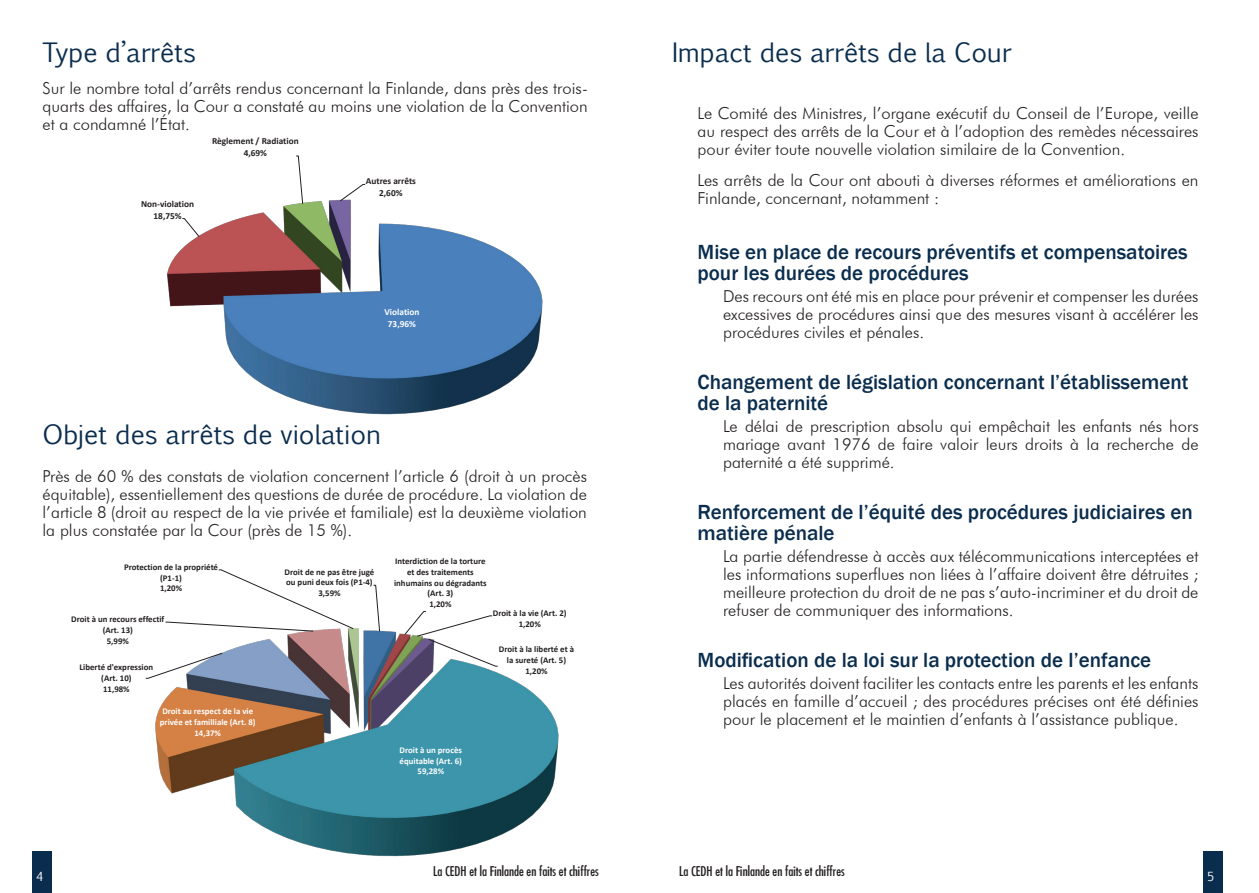
<style>
.page{position:relative;width:1259px;height:893px;background:#fff}
.page>*{position:absolute;margin:0;border:0;box-sizing:border-box;transform-origin:0 0}
.Titre_0{font:25.5px "Euphemia CAS";color:#0a2d4e}
.Titre_2{font:500 21px/21px "Franklin Gothic";color:#0a2d4e}
.Texte{font:300 16.5px/18px "Futura BT";color:#231f20;text-align:justify}
.Texte_01{font:300 16.5px/18px "Futura BT";color:#231f20;text-align:justify}
.t1{font:condensed 13.2px "Futura";color:#231f20}
.t2{font:12px "Euphemia CAS";color:#fff}
.t3{font:700 9.3px/11.2px "Calibri";color:#231f20;text-align:center}
.t4{font:700 9.3px/11.2px "Calibri";color:#fff;text-align:center}
.t5{font:700 8.85px/10.8px "Calibri";color:#231f20;text-align:center}
.t6{font:700 8.85px/10.8px "Calibri";color:#fff;text-align:center}
</style>
<div class="page">
<div style="left:1203px;top:852px;width:19px;height:41px;background:#0a2d4e"></div>
<div style="left:32px;top:852px;width:19px;height:41px;background:#0a2d4e"></div>
<img style="left:155px;top:628px;width:404px;height:229px">
<svg style="left:373px;top:585px;width:7px;height:47px"></svg>
<svg style="left:404px;top:611px;width:94px;height:55px"></svg>
<svg style="left:145px;top:653px;width:78px;height:26px"></svg>
<svg style="left:165px;top:569px;width:189px;height:62px"></svg>
<img style="left:167px;top:183px;width:376px;height:232px">
<svg style="left:182px;top:218px;width:18px;height:19px"></svg>
<svg style="left:296px;top:156px;width:7px;height:48px"></svg>
<svg style="left:340px;top:184px;width:25px;height:17px"></svg>
<p class="Titre_0" style="left:43px;top:34px;width:155px">Type d’arrêts</p>
<p class="Titre_0" style="left:672px;top:34px;width:341px">Impact des arrêts de la Cour</p>
<p class="Texte_01" style="left:43px;top:79px;width:547px">Sur le nombre total d’arrêts rendus concernant la Finlande, dans près des trois&shy;quarts des affaires, la Cour a constaté au moins une violation de la Convention et a condamné l’État.</p>
<p class="t3" style="left:141px;top:198px;width:54px">Non-violation<br>18,75%</p>
<p class="t3" style="left:212px;top:135px;width:88px">Règlement / Radiation<br>4,69%</p>
<p class="t3" style="left:366px;top:176px;width:52px">Autres arrêts<br>2,60%</p>
<p class="t4" style="left:384px;top:307px;width:37px">Violation<br>73,96%</p>
<p class="Titre_0" style="left:43px;top:416px;width:340px">Objet des arrêts de violation</p>
<p class="Texte_01" style="left:43px;top:467px;width:546px">Près de 60 % des constats de violation concernent l’article 6 (droit à un procès équitable), essentiellement des questions de durée de procédure. La violation de l’article 8 (droit au respect de la vie privée et familiale) est la deuxième violation la plus constatée par la Cour (près de 15 %).</p>
<p class="t5" style="left:285px;top:566px;width:91px">Droit de ne pas être jugé ou puni deux fois (P1-4)<br>3,59%</p>
<p class="t5" style="left:394px;top:556px;width:94px">Interdiction de la torture et des traitements inhumains ou dégradants (Art. 3)<br>1,20%</p>
<p class="t5" style="left:493px;top:607px;width:75px">Droit à la vie (Art. 2)<br>1,20%</p>
<p class="t5" style="left:499px;top:644px;width:77px">Droit à la liberté et à la sureté (Art. 5)<br>1,20%</p>
<p class="t5" style="left:124px;top:561px;width:96px">Protection de la propriété (P1-1)<br>1,20%</p>
<p class="t5" style="left:71px;top:614px;width:95px">Droit à un recours effectif (Art. 13)<br>5,99%</p>
<p class="t5" style="left:80px;top:662px;width:75px">Liberté d'expression (Art. 10)<br>11,98%</p>
<p class="t6" style="left:160px;top:706px;width:97px">Droit au respect de la vie privée et familliale (Art. 8)<br>14,37%</p>
<p class="t6" style="left:399px;top:744px;width:64px">Droit à un procès équitable (Art. 6)<br>59,28%</p>
<p class="Texte_01" style="left:697px;top:104px;width:502px">Le Comité des Ministres, l’organe exécutif du Conseil de l’Europe, veille au respect des arrêts de la Cour et à l’adoption des remèdes nécessaires pour éviter toute nouvelle violation similaire de la Convention.</p>
<p class="Texte_01" style="left:697px;top:171px;width:502px">Les arrêts de la Cour ont abouti à diverses réformes et améliorations en<br>Finlande, concernant, notamment :</p>
<p class="Titre_2" style="left:697px;top:242px;width:492px">Mise en place de recours préventifs et compensatoires pour les durées de procédures</p>
<p class="Texte" style="left:723px;top:287px;width:477px">Des recours ont été mis en place pour prévenir et compenser les durées excessives de procédures ainsi que des mesures visant à accélérer les procédures civiles et pénales.</p>
<p class="Titre_2" style="left:697px;top:372px;width:492px">Changement de législation concernant l’établissement de la paternité</p>
<p class="Texte" style="left:723px;top:417px;width:477px">Le délai de prescription absolu qui empêchait les enfants nés hors mariage avant 1976 de faire valoir leurs droits à la recherche de paternité a été supprimé.</p>
<p class="Titre_2" style="left:697px;top:502px;width:497px">Renforcement de l’équité des procédures judiciaires en matière pénale</p>
<p class="Texte" style="left:723px;top:547px;width:477px">La partie défendresse à accès aux télécommunications interceptées et les informations superflues non liées à l’affaire doivent être détruites ; meilleure protection du droit de ne pas s’auto-incriminer et du droit de refuser de communiquer des informations.</p>
<p class="Titre_2" style="left:697px;top:650px;width:455px">Modification de la loi sur la protection de l’enfance</p>
<p class="Texte" style="left:723px;top:674px;width:477px">Les autorités doivent faciliter les contacts entre les parents et les enfants placés en famille d’accueil ; des procédures précises ont été définies pour le placement et le maintien d’enfants à l’assistance publique.</p>
<p class="t1" style="left:433px;top:863px;width:167px">La CEDH et la Finlande en faits et chiffres</p>
<p class="t1" style="left:679px;top:863px;width:167px">La CEDH et la Finlande en faits et chiffres</p>
<p class="t2" style="left:36px;top:868px;width:8px">4</p>
<p class="t2" style="left:1207px;top:868px;width:8px">5</p>
</div>
